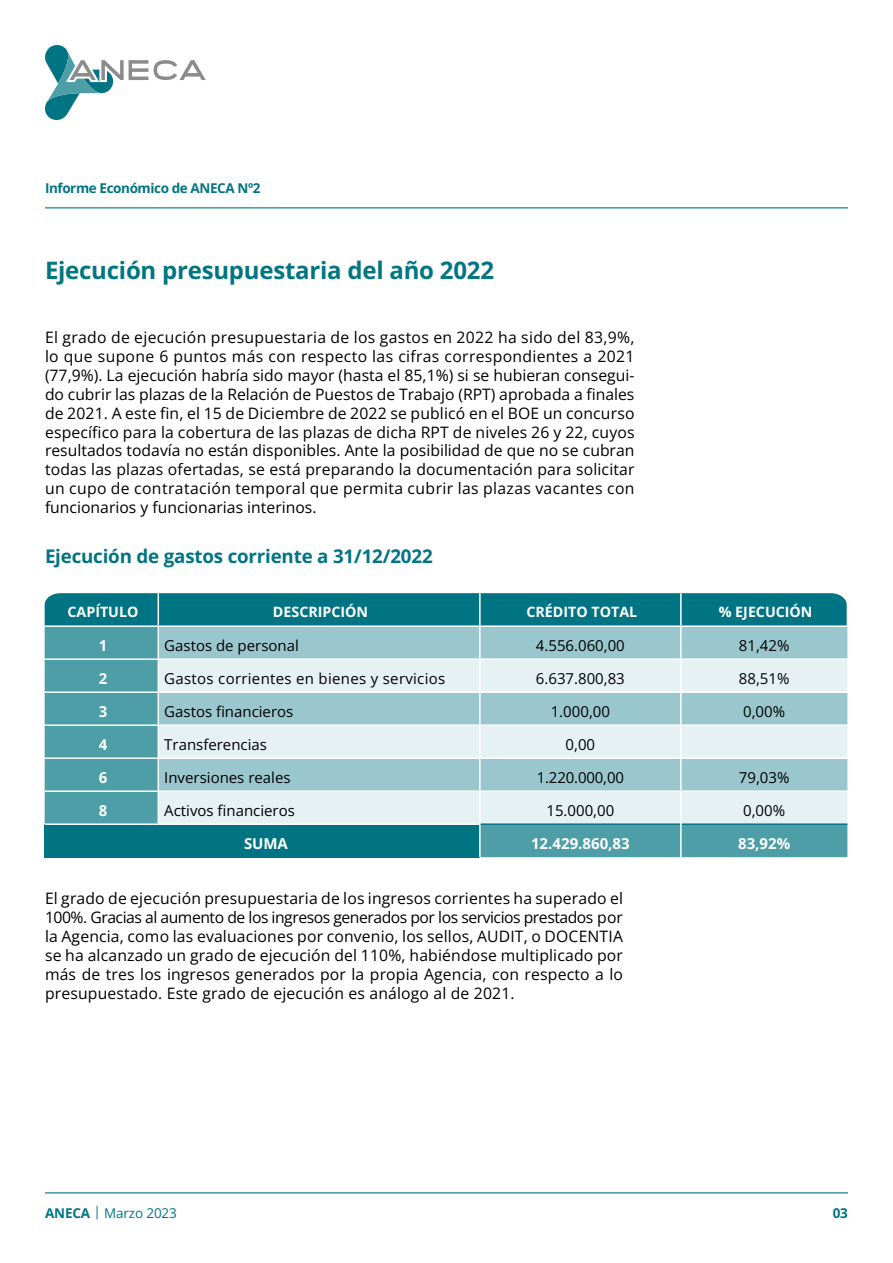
<style>
.page{position:relative;width:893px;height:1263px;background:#fff}
.page>*{position:absolute;margin:0;border:0;box-sizing:border-box;transform-origin:0 0}
.t1{font:700 24px "Open Sans";letter-spacing:-.01em;color:#007681}
.t2{font:700 18.75px "Open Sans";letter-spacing:-.01em;color:#007482}
.t3{font:15.75px/18.9px "Open Sans";letter-spacing:.01em;color:#000;text-align:justify}
.t4{font:15px "Open Sans";color:#000}
.t5{font:15px "Open Sans";letter-spacing:.02em;color:#000}
.t6{font:700 15px "Open Sans";color:#fff}
.t7{font:700 14.25px "Open Sans";color:#fff}
.t8{font:700 13.5px "Open Sans";letter-spacing:-.03em;color:#007482}
.t9{font:13.5px "Open Sans";letter-spacing:-.01em;color:#007482}
.s1{font-weight:700}
</style>
<div class="page">
<svg style="left:154px;top:60px;width:52px;height:20px"></svg>
<svg style="left:45px;top:45px;width:103px;height:75px"></svg>
<hr style="left:45px;top:1192px;width:803px;height:1px;background:#007482">
<hr style="left:45px;top:207px;width:803px;height:1px;background:#007482">
<div style="left:45px;top:593px;width:802px;height:32px;background:#007482"></div>
<div style="left:45px;top:627px;width:802px;height:230px;background:#4d9ea7"></div>
<div style="left:159px;top:627px;width:688px;height:31px;background:#99c7cd"></div>
<svg style="left:159px;top:660px;width:688px;height:163px;background:#c7e0e3"></svg>
<div style="left:45px;top:824px;width:435px;height:33px;background:#007482"></div>
<hr style="left:45px;top:823px;width:113px;height:2px;background:#fff">
<hr style="left:158px;top:823px;width:323px;height:2px;background:#fff">
<hr style="left:479px;top:825px;width:2px;height:32px;background:#fff">
<hr style="left:481px;top:823px;width:199px;height:2px;background:#007482">
<hr style="left:682px;top:823px;width:165px;height:2px;background:#007482">
<hr style="left:680px;top:824px;width:2px;height:33px;background:#fff">
<hr style="left:158px;top:593px;width:1px;height:32px;background:#fff">
<hr style="left:479px;top:593px;width:2px;height:32px;background:#fff">
<hr style="left:680px;top:593px;width:2px;height:32px;background:#fff">
<hr style="left:158px;top:627px;width:1px;height:31px;background:#fff">
<hr style="left:479px;top:627px;width:2px;height:31px;background:#fff">
<hr style="left:680px;top:627px;width:2px;height:31px;background:#fff">
<hr style="left:45px;top:658px;width:113px;height:2px;background:#fff">
<hr style="left:158px;top:658px;width:322px;height:2px;background:#fff">
<hr style="left:158px;top:660px;width:1px;height:31px;background:#fff">
<hr style="left:480px;top:658px;width:201px;height:2px;background:#fff">
<hr style="left:479px;top:660px;width:2px;height:31px;background:#fff">
<hr style="left:681px;top:658px;width:166px;height:2px;background:#fff">
<hr style="left:680px;top:660px;width:2px;height:31px;background:#fff">
<hr style="left:45px;top:691px;width:113px;height:2px;background:#fff">
<hr style="left:158px;top:691px;width:322px;height:2px;background:#fff">
<hr style="left:158px;top:693px;width:1px;height:31px;background:#fff">
<hr style="left:480px;top:691px;width:201px;height:2px;background:#fff">
<hr style="left:479px;top:693px;width:2px;height:31px;background:#fff">
<hr style="left:681px;top:691px;width:166px;height:2px;background:#fff">
<hr style="left:680px;top:693px;width:2px;height:31px;background:#fff">
<hr style="left:45px;top:724px;width:113px;height:2px;background:#fff">
<hr style="left:158px;top:724px;width:322px;height:2px;background:#fff">
<hr style="left:158px;top:726px;width:1px;height:31px;background:#fff">
<hr style="left:480px;top:724px;width:201px;height:2px;background:#fff">
<hr style="left:479px;top:726px;width:2px;height:31px;background:#fff">
<hr style="left:681px;top:724px;width:166px;height:2px;background:#fff">
<hr style="left:680px;top:726px;width:2px;height:31px;background:#fff">
<hr style="left:45px;top:757px;width:113px;height:2px;background:#fff">
<hr style="left:158px;top:757px;width:322px;height:2px;background:#fff">
<hr style="left:158px;top:759px;width:1px;height:31px;background:#fff">
<hr style="left:480px;top:757px;width:201px;height:2px;background:#fff">
<hr style="left:479px;top:759px;width:2px;height:31px;background:#fff">
<hr style="left:681px;top:757px;width:166px;height:2px;background:#fff">
<hr style="left:680px;top:759px;width:2px;height:31px;background:#fff">
<hr style="left:45px;top:790px;width:113px;height:2px;background:#fff">
<hr style="left:158px;top:790px;width:322px;height:2px;background:#fff">
<hr style="left:158px;top:792px;width:1px;height:31px;background:#fff">
<hr style="left:480px;top:790px;width:201px;height:2px;background:#fff">
<hr style="left:479px;top:792px;width:2px;height:31px;background:#fff">
<hr style="left:681px;top:790px;width:166px;height:2px;background:#fff">
<hr style="left:680px;top:792px;width:2px;height:32px;background:#fff">
<p class="t8" style="left:45px;top:179px;width:217px">Informe Económico de ANECA Nº2</p>
<h1 class="t1" style="left:45px;top:254px;width:451px">Ejecución presupuestaria del año 2022</h1>
<p class="t3" style="left:45px;top:327px;width:591px">El grado de ejecución presupuestaria de los gastos en 2022 ha sido del 83,9%, lo que supone 6 puntos más con respecto las cifras correspondientes a 2021 (77,9%). La ejecución habría sido mayor (hasta el 85,1%) si se hubieran consegui&shy;do cubrir las plazas de la Relación de Puestos de Trabajo (RPT) aprobada a finales de 2021. A este fin, el 15 de Diciembre de 2022 se publicó en el BOE un concurso específico para la cobertura de las plazas de dicha RPT de niveles 26 y 22, cuyos resultados todavía no están disponibles. Ante la posibilidad de que no se cubran todas las plazas ofertadas, se está preparando la documentación para solicitar un cupo de contratación temporal que permita cubrir las plazas vacantes con funcionarios y funcionarias interinos.</p>
<p class="t2" style="left:45px;top:543px;width:389px">Ejecución de gastos corriente a 31/12/2022</p>
<p class="t7" style="left:67px;top:602px;width:72px">CAPÍTULO</p>
<p class="t7" style="left:273px;top:602px;width:97px">DESCRIPCIÓN</p>
<p class="t7" style="left:526px;top:602px;width:112px">CRÉDITO TOTAL</p>
<p class="t7" style="left:719px;top:602px;width:95px">% EJECUCIÓN</p>
<p class="t6" style="left:99px;top:635px;width:10px">1</p>
<p class="t4" style="left:164px;top:635px;width:136px">Gastos de personal</p>
<p class="t4" style="left:536px;top:635px;width:90px">4.556.060,00</p>
<p class="t4" style="left:739px;top:635px;width:52px">81,42%</p>
<p class="t6" style="left:99px;top:668px;width:10px">2</p>
<p class="t5" style="left:164px;top:668px;width:283px">Gastos corrientes en bienes y servicios</p>
<p class="t4" style="left:536px;top:668px;width:90px">6.637.800,83</p>
<p class="t4" style="left:739px;top:668px;width:52px">88,51%</p>
<p class="t6" style="left:99px;top:701px;width:10px">3</p>
<p class="t4" style="left:164px;top:701px;width:131px">Gastos financieros</p>
<p class="t4" style="left:551px;top:701px;width:61px">1.000,00</p>
<p class="t4" style="left:743px;top:701px;width:44px">0,00%</p>
<p class="t6" style="left:99px;top:734px;width:10px">4</p>
<p class="t4" style="left:164px;top:734px;width:104px">Transferencias</p>
<p class="t4" style="left:566px;top:734px;width:31px">0,00</p>
<p class="t6" style="left:99px;top:767px;width:10px">6</p>
<p class="t4" style="left:164px;top:767px;width:128px">Inversiones reales</p>
<p class="t4" style="left:537px;top:767px;width:89px">1.220.000,00</p>
<p class="t4" style="left:739px;top:767px;width:52px">79,03%</p>
<p class="t6" style="left:99px;top:800px;width:10px">8</p>
<p class="t4" style="left:164px;top:800px;width:132px">Activos financieros</p>
<p class="t4" style="left:546px;top:800px;width:69px">15.000,00</p>
<p class="t4" style="left:743px;top:800px;width:44px">0,00%</p>
<p class="t6" style="left:244px;top:833px;width:45px">SUMA</p>
<p class="t6" style="left:531px;top:833px;width:100px">12.429.860,83</p>
<p class="t6" style="left:738px;top:833px;width:54px">83,92%</p>
<p class="t3" style="left:45px;top:888px;width:580px">El grado de ejecución presupuestaria de los ingresos corrientes ha superado el 100%. Gracias al aumento de los ingresos generados por los servicios prestados por la Agencia, como las evaluaciones por convenio, los sellos, AUDIT, o DOCENTIA se ha alcanzado un grado de ejecución del 110%, habiéndose multiplicado por más de tres los ingresos generados por la propia Agencia, con respecto a lo presupuestado. Este grado de ejecución es análogo al de 2021.</p>
<p class="t9" style="left:45px;top:1204px;width:133px"><span class="s1">ANECA</span> | Marzo 2023</p>
<p class="t8" style="left:833px;top:1204px;width:17px">03</p>
</div>
